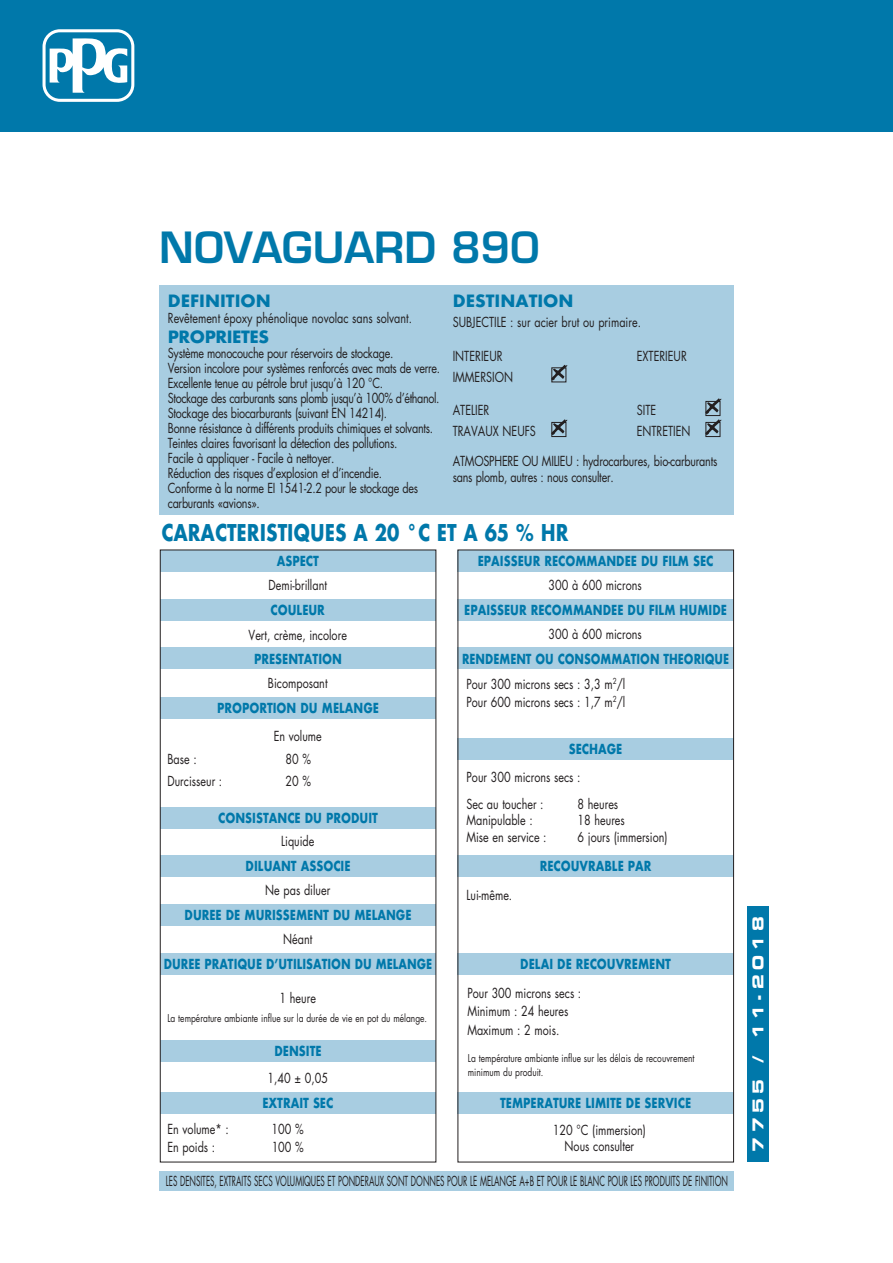
<style>
.page{position:relative;width:893px;height:1263px;background:#fff}
.page>*{position:absolute;margin:0;border:0;box-sizing:border-box;transform-origin:0 0}
.t1{font:600 42px "Eurostile";color:#0078aa}
.t2{font:700 22.5px "Futura";color:#0078aa;scale:.8 1}
.t3{font:700 16.5px "Futura";color:#0078aa}
.t4{font:700 16.5px "Futura";letter-spacing:-.025em;color:#0078aa}
.t5{font:15px "Eurostile Bold Extended Two";letter-spacing:.3em;color:#fff}
.t6{font:13.5px/18.9px "Futura";color:#231f20;scale:.8 1}
.t7{font:13.5px/15px "Futura";letter-spacing:-.025em;color:#231f20;scale:.8 1}
.t8{font:700 13.5px "Futura";color:#0078aa;scale:.8 1}
.t9{font:13.5px "Futura";color:#231f20;scale:.58 1}
.t10{font:13.5px/16.5px "Futura";letter-spacing:-.02em;color:#231f20;scale:.8 1}
.t11{font:700 13.5px "Futura";color:#0078aa;scale:.79 1}
.t12{font:700 13.5px "Futura";color:#0078aa;scale:.78 1}
.t13{font:10.5px/13.5px "Futura";color:#231f20;scale:.8 1}
</style>
<div class="page">
<div style="left:160px;top:285px;width:574px;height:229px;background:#a8cde1"></div>
<div style="left:160px;top:550px;width:275px;height:21px;background:#a8cde1"></div>
<div style="left:458px;top:550px;width:276px;height:21px;background:#a8cde1"></div>
<div style="left:160px;top:599px;width:275px;height:21px;background:#a8cde1"></div>
<div style="left:160px;top:648px;width:276px;height:21px;background:#a8cde1"></div>
<div style="left:160px;top:697px;width:276px;height:22px;background:#a8cde1"></div>
<div style="left:160px;top:1092px;width:276px;height:21px;background:#a8cde1"></div>
<div style="left:160px;top:1040px;width:276px;height:21px;background:#a8cde1"></div>
<div style="left:160px;top:953px;width:276px;height:22px;background:#a8cde1"></div>
<div style="left:160px;top:904px;width:276px;height:22px;background:#a8cde1"></div>
<div style="left:160px;top:856px;width:276px;height:21px;background:#a8cde1"></div>
<div style="left:160px;top:807px;width:276px;height:21px;background:#a8cde1"></div>
<div style="left:458px;top:599px;width:276px;height:21px;background:#a8cde1"></div>
<div style="left:458px;top:648px;width:276px;height:21px;background:#a8cde1"></div>
<div style="left:458px;top:1092px;width:276px;height:21px;background:#a8cde1"></div>
<div style="left:458px;top:953px;width:276px;height:22px;background:#a8cde1"></div>
<div style="left:458px;top:856px;width:276px;height:21px;background:#a8cde1"></div>
<div style="left:458px;top:739px;width:276px;height:21px;background:#a8cde1"></div>
<div style="left:747px;top:906px;width:21px;height:256px;background:#0078aa"></div>
<div style="left:160px;top:1171px;width:574px;height:20px;background:#a8cde1"></div>
<div style="left:551px;top:367px;width:15px;height:15px;border:1px solid #231f20"></div>
<svg style="left:551px;top:364px;width:16px;height:17px"></svg>
<div style="left:551px;top:422px;width:15px;height:15px;border:1px solid #231f20"></div>
<svg style="left:551px;top:419px;width:16px;height:16px"></svg>
<div style="left:705px;top:422px;width:15px;height:15px;border:1px solid #231f20"></div>
<svg style="left:705px;top:398px;width:16px;height:37px"></svg>
<div style="left:0;top:0;width:893px;height:131px;background:#0078aa"></div>
<svg style="left:43px;top:29px;width:91px;height:73px"></svg>
<div style="left:46px;top:32px;width:85px;height:67px;background:#0078aa;border-radius:14px"></div>
<svg style="left:50px;top:38px;width:77px;height:55px"></svg>
<div style="left:160px;top:550px;width:276px;height:612px;border:1px solid #231f20"></div>
<div style="left:458px;top:550px;width:276px;height:612px;border:1px solid #231f20"></div>
<h1 class="t1" style="left:159px;top:221px;width:382px">NOVAGUARD 890</h1>
<p class="t3" style="left:168px;top:288px;width:105px">DEFINITION</p>
<p class="t6" style="left:168px;top:308px;width:307px">Revêtement époxy phénolique novolac sans solvant.</p>
<p class="t4" style="left:168px;top:325px;width:103px">PROPRIETES</p>
<p class="t7" style="left:168px;top:345px;width:342px">Système monocouche pour réservoirs de stockage.<br>Version incolore pour systèmes renforcés avec mats de verre.<br>Excellente tenue au pétrole brut jusqu’à 120 °C.<br>Stockage des carburants sans plomb jusqu’à 100% d’éthanol.<br>Stockage des biocarburants (suivant EN 14214).<br>Bonne résistance à différents produits chimiques et solvants.<br>Teintes claires favorisant la détection des pollutions.<br>Facile à appliquer - Facile à nettoyer.<br>Réduction des risques d’explosion et d’incendie.<br>Conforme à la norme EI 1541-2.2 pour le stockage des carburants «avions».</p>
<p class="t3" style="left:453px;top:288px;width:122px">DESTINATION</p>
<p class="t6" style="left:453px;top:312px;width:237px">SUBJECTILE : sur acier brut ou primaire.</p>
<p class="t6" style="left:453px;top:346px;width:64px">INTERIEUR</p>
<p class="t6" style="left:637px;top:346px;width:64px">EXTERIEUR</p>
<p class="t6" style="left:453px;top:367px;width:77px">IMMERSION</p>
<p class="t6" style="left:453px;top:400px;width:47px">ATELIER</p>
<p class="t6" style="left:637px;top:400px;width:26px">SITE</p>
<p class="t6" style="left:453px;top:421px;width:106px">TRAVAUX NEUFS</p>
<p class="t6" style="left:637px;top:421px;width:69px">ENTRETIEN</p>
<p class="t10" style="left:453px;top:452px;width:332px">ATMOSPHERE OU MILIEU : hydrocarbures, bio-carburants sans plomb, autres : nous consulter.</p>
<h2 class="t2" style="left:161px;top:516px;width:511px">CARACTERISTIQUES A 20 °C ET A 65 % HR</h2>
<p class="t8" style="left:478px;top:551px;width:296px">EPAISSEUR RECOMMANDEE DU FILM SEC</p>
<p class="t8" style="left:271px;top:600px;width:69px">COULEUR</p>
<p class="t8" style="left:254px;top:649px;width:111px">PRESENTATION</p>
<p class="t8" style="left:217px;top:698px;width:204px">PROPORTION DU MELANGE</p>
<p class="t8" style="left:277px;top:551px;width:54px">ASPECT</p>
<p class="t6" style="left:269px;top:575px;width:75px">Demi-brillant</p>
<p class="t6" style="left:549px;top:576px;width:118px">300 à 600 microns</p>
<p class="t6" style="left:549px;top:624px;width:118px">300 à 600 microns</p>
<p class="t8" style="left:464px;top:600px;width:330px">EPAISSEUR RECOMMANDEE DU FILM HUMIDE</p>
<p class="t12" style="left:462px;top:649px;width:344px">RENDEMENT OU CONSOMMATION THEORIQUE</p>
<p class="t6" style="left:249px;top:625px;width:124px">Vert, crème, incolore</p>
<p class="t6" style="left:466px;top:675px;width:200px;line-height:17.5px">Pour 300 microns secs : 3,3 m<sup>2</sup>/l<br>Pour 600 microns secs : 1,7 m<sup>2</sup>/l</p>
<p class="t6" style="left:268px;top:674px;width:76px">Bicomposant</p>
<p class="t6" style="left:274px;top:726px;width:62px">En volume</p>
<p class="t6" style="left:167px;top:749px;width:38px">Base :</p>
<p class="t6" style="left:285px;top:749px;width:33px">80 %</p>
<p class="t6" style="left:167px;top:771px;width:70px">Durcisseur :</p>
<p class="t6" style="left:285px;top:771px;width:33px">20 %</p>
<p class="t8" style="left:218px;top:808px;width:201px">CONSISTANCE DU PRODUIT</p>
<p class="t6" style="left:281px;top:831px;width:43px">Liquide</p>
<p class="t6" style="left:265px;top:880px;width:83px">Ne pas diluer</p>
<p class="t6" style="left:283px;top:929px;width:38px">Néant</p>
<p class="t8" style="left:246px;top:857px;width:133px">DILUANT ASSOCIE</p>
<p class="t8" style="left:185px;top:905px;width:285px">DUREE DE MURISSEMENT DU MELANGE</p>
<p class="t11" style="left:164px;top:954px;width:341px">DUREE PRATIQUE D’UTILISATION DU MELANGE</p>
<p class="t6" style="left:280px;top:988px;width:47px">1 heure</p>
<p class="t13" style="left:167px;top:1011px;width:326px">La température ambiante influe sur la durée de vie en pot du mélange.</p>
<p class="t8" style="left:274px;top:1041px;width:61px">DENSITE</p>
<p class="t6" style="left:267px;top:1068px;width:77px">1,40 ± 0,05</p>
<p class="t8" style="left:262px;top:1093px;width:90px">EXTRAIT SEC</p>
<p class="t6" style="left:167px;top:1119px;width:78px">En volume* :</p>
<p class="t6" style="left:272px;top:1119px;width:42px">100 %</p>
<p class="t6" style="left:167px;top:1137px;width:61px">En poids :</p>
<p class="t6" style="left:272px;top:1137px;width:42px">100 %</p>
<p class="t8" style="left:569px;top:739px;width:69px">SECHAGE</p>
<p class="t6" style="left:466px;top:763px;width:144px;line-height:27.2px">Pour 300 microns secs :<br>Sec au toucher :</p>
<p class="t6" style="left:577px;top:794px;width:52px">8 heures</p>
<p class="t6" style="left:466px;top:811px;width:84px">Manipulable :</p>
<p class="t6" style="left:577px;top:811px;width:61px">18 heures</p>
<p class="t6" style="left:466px;top:827px;width:102px">Mise en service :</p>
<p class="t6" style="left:577px;top:827px;width:114px">6 jours (immersion)</p>
<p class="t6" style="left:466px;top:885px;width:59px">Lui-même.</p>
<p class="t8" style="left:540px;top:857px;width:141px">RECOUVRABLE PAR</p>
<p class="t8" style="left:520px;top:954px;width:190px">DELAI DE RECOUVREMENT</p>
<p class="t6" style="left:467px;top:983px;width:144px">Pour 300 microns secs :<br>Minimum : 24 heures<br>Maximum : 2 mois.</p>
<p class="t13" style="left:468px;top:1052px;width:285px">La température ambiante influe sur les délais de recouvrement minimum du produit.</p>
<p class="t8" style="left:500px;top:1093px;width:240px">TEMPERATURE LIMITE DE SERVICE</p>
<p class="t6" style="left:553px;top:1121px;width:118px;line-height:16.2px;text-align:center">120 °C (immersion)<br>Nous consulter</p>
<p class="t9" style="left:166px;top:1172px;width:971px">LES DENSITES, EXTRAITS SECS VOLUMIQUES ET PONDERAUX SONT DONNES POUR LE MELANGE A+B ET POUR LE BLANC POUR LES PRODUITS DE FINITION</p>
<p class="t5" style="left:747px;top:1152px;width:237px;rotate:-90deg">7755 / 11-2018</p>
</div>
